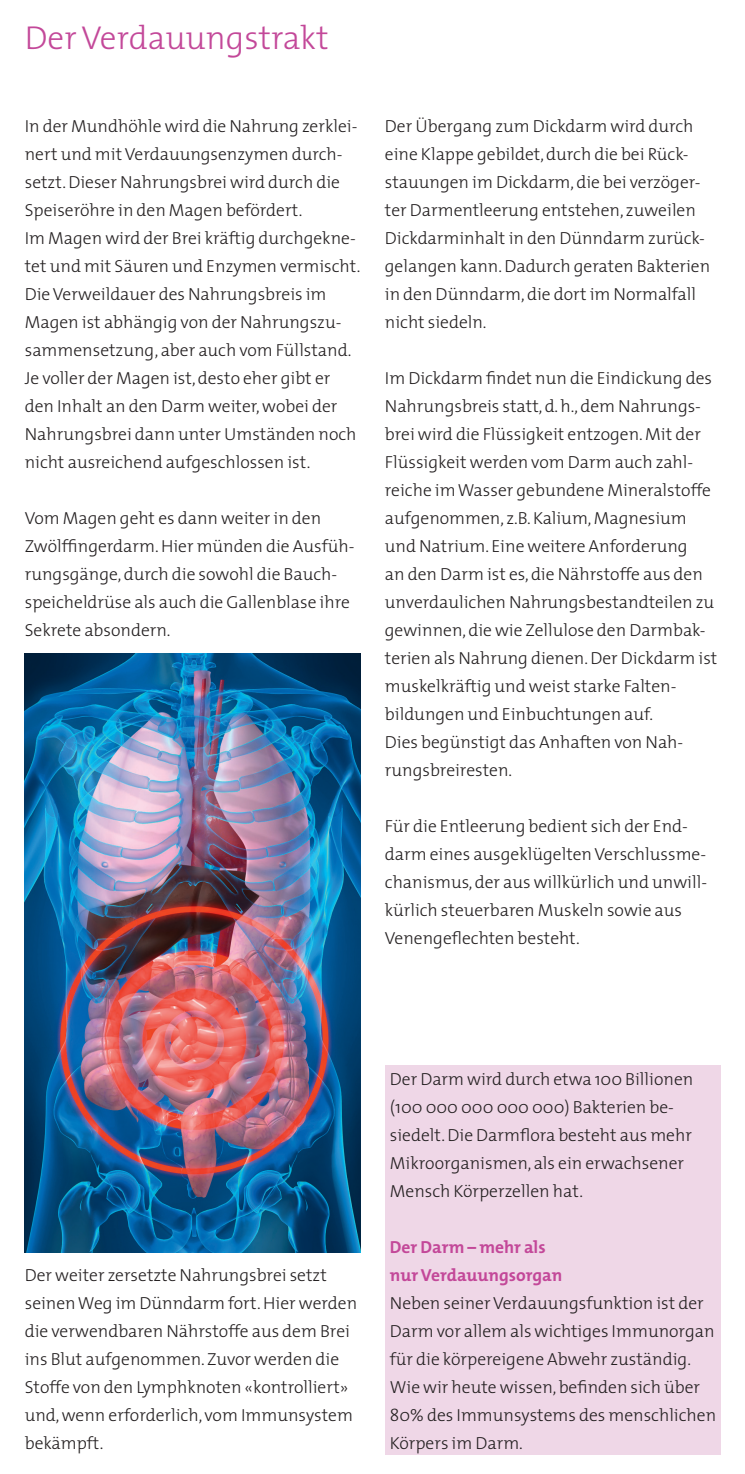
<style>
.page{position:relative;width:745px;height:1474px;background:#fff}
.page>*{position:absolute;margin:0;border:0;box-sizing:border-box;transform-origin:0 0}
.t1{font:300 33.25px "The Mix";color:#c34899}
.t2{font:300 17.5px/28px "The Mix";color:#231f20}
.t3{font:700 17.5px/28px "The Mix";color:#c34899}
</style>
<div class="page">
<div style="left:384px;top:1065px;width:335px;height:389px;background:#efd7e7"></div>
<img style="left:25px;top:653px;width:335px;height:599px">
<h1 class="t1" style="left:25px;top:11px;width:305px">Der Verdauungstrakt</h1>
<p class="t2" style="left:25px;top:112px;width:337px">In der Mundhöhle wird die Nahrung zerklei&shy;nert und mit Verdauungsenzymen durch&shy;setzt. Dieser Nahrungsbrei wird durch die Speiseröhre in den Magen befördert.<br>Im Magen wird der Brei kräftig durchgekne&shy;tet und mit Säuren und Enzymen vermischt.<br>Die Verweildauer des Nahrungsbreis im Magen ist abhängig von der Nahrungszu&shy;sammensetzung, aber auch vom Füllstand.<br>Je voller der Magen ist, desto eher gibt er den Inhalt an den Darm weiter, wobei der Nahrungsbrei dann unter Umständen noch nicht ausreichend aufgeschlossen ist.</p>
<p class="t2" style="left:25px;top:504px;width:331px">Vom Magen geht es dann weiter in den Zwölffingerdarm. Hier münden die Ausfüh&shy;rungsgänge, durch die sowohl die Bauch&shy;speicheldrüse als auch die Gallenblase ihre Sekrete absondern.</p>
<p class="t2" style="left:384px;top:112px;width:326px">Der Übergang zum Dickdarm wird durch eine Klappe gebildet, durch die bei Rück&shy;stauungen im Dickdarm, die bei verzöger&shy;ter Darmentleerung entstehen, zuweilen Dickdarminhalt in den Dünndarm zurück&shy;gelangen kann. Dadurch geraten Bakterien in den Dünndarm, die dort im Normalfall nicht siedeln.</p>
<p class="t2" style="left:384px;top:364px;width:334px">Im Dickdarm findet nun die Eindickung des Nahrungsbreis statt, d. h., dem Nahrungs&shy;brei wird die Flüssigkeit entzogen. Mit der Flüssigkeit werden vom Darm auch zahl&shy;reiche im Wasser gebundene Mineralstoffe aufgenommen, z.B. Kalium, Magnesium und Natrium. Eine weitere Anforderung<br>an den Darm ist es, die Nährstoffe aus den unverdaulichen Nahrungsbestandteilen zu gewinnen, die wie Zellulose den Darmbak&shy;terien als Nahrung dienen. Der Dickdarm ist muskelkräftig und weist starke Falten&shy;bildungen und Einbuchtungen auf.<br>Dies begünstigt das Anhaften von Nah&shy;rungsbreiresten.</p>
<p class="t2" style="left:384px;top:812px;width:323px">Für die Entleerung bedient sich der End&shy;darm eines ausgeklügelten Verschlussme&shy;chanismus, der aus willkürlich und unwill&shy;kürlich steuerbaren Muskeln sowie aus Venengeflechten besteht.</p>
<p class="t2" style="left:25px;top:1260px;width:333px">Der weiter zersetzte Nahrungsbrei setzt seinen Weg im Dünndarm fort. Hier werden die verwendbaren Nährstoffe aus dem Brei ins Blut aufgenommen. Zuvor werden die Stoffe von den Lymphknoten «kontrolliert» und, wenn erforderlich, vom Immunsystem bekämpft.</p>
<p class="t2" style="left:389px;top:1064px;width:305px">Der Darm wird durch etwa 100 Billionen (100 000 000 000 000) Bakterien be&shy;siedelt. Die Darmflora besteht aus mehr Mikroorganismen, als ein erwachsener Mensch Körperzellen hat.</p>
<p class="t3" style="left:389px;top:1232px;width:174px">Der Darm – mehr als nur Verdauungsorgan</p>
<p class="t2" style="left:389px;top:1288px;width:327px">Neben seiner Verdauungsfunktion ist der Darm vor allem als wichtiges Immunorgan für die körpereigene Abwehr zuständig.<br>Wie wir heute wissen, befinden sich über 80% des Immunsystems des menschlichen Körpers im Darm.</p>
</div>
